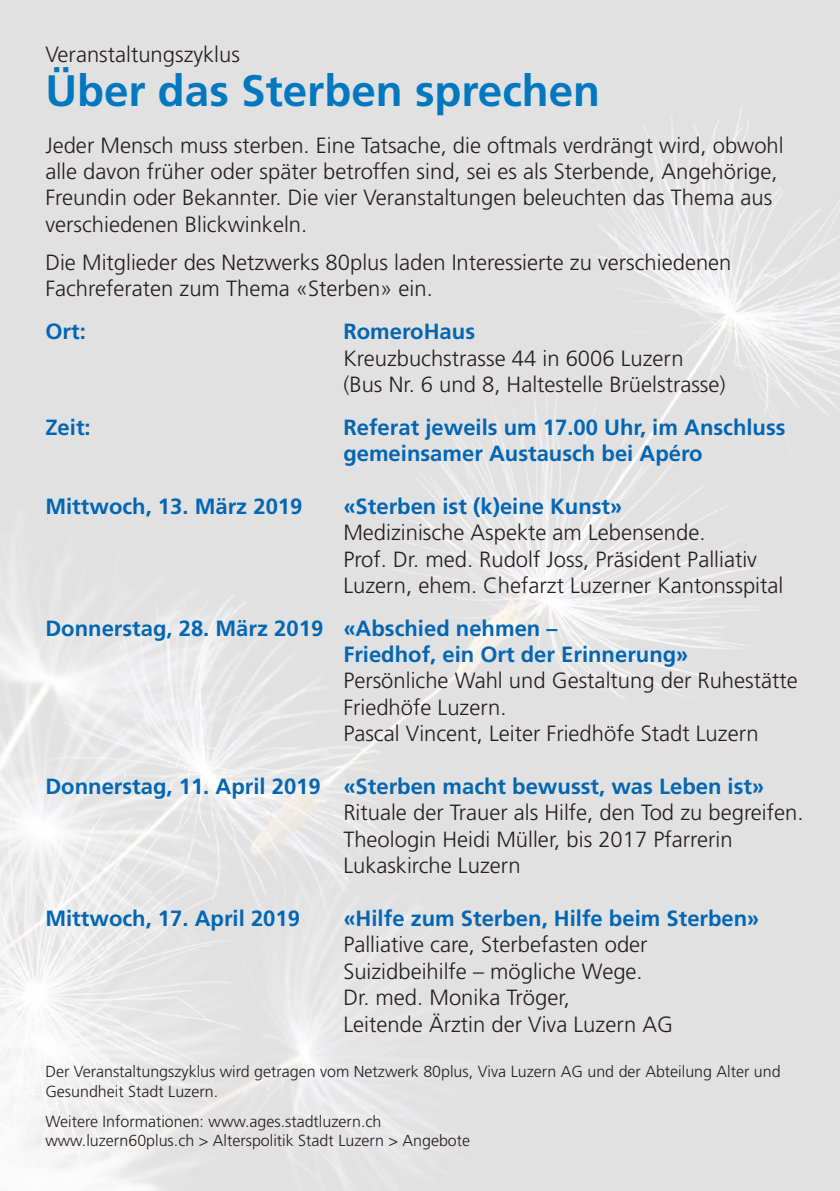
<style>
.page{position:relative;width:840px;height:1191px;background:#fff}
.page>*{position:absolute;margin:0;border:0;box-sizing:border-box;transform-origin:0 0}
.text_hinten{font:700 44px "Frutiger";color:#0078c0}
.text_hinten_ez{font:300 22px/26.4px "Frutiger";color:#231f20}
.text_hinten-2{font:300 22px/26.4px "Frutiger";color:#231f20}
.text_hinten_ez-2{font:700 22px/26.4px "Frutiger";color:#0166b3}
.text_hinten-3{font:300 16px/19.2px "Frutiger";color:#231f20}
.s1{font-weight:700;color:#0166b3}
</style>
<div class="page">
<img style="left:0;top:0;width:839px;height:1191px">
<p class="text_hinten-2" style="left:45px;top:41px;width:196px">Veranstaltungszyklus</p>
<p class="text_hinten" style="left:45px;top:65px;width:556px">Über das Sterben sprechen</p>
<p class="text_hinten-2" style="left:45px;top:132px;width:739px">Jeder Mensch muss sterben. Eine Tatsache, die oftmals verdrängt wird, obwohl alle davon früher oder später betroffen sind, sei es als Sterbende, Angehörige, Freundin oder Bekannter. Die vier Veranstaltungen beleuchten das Thema aus verschiedenen Blickwinkeln.</p>
<p class="text_hinten-2" style="left:45px;top:249px;width:687px">Die Mitglieder des Netzwerks 80plus laden Interessierte zu verschiedenen<br>Fachreferaten zum Thema «Sterben» ein.</p>
<p class="text_hinten_ez-2" style="left:45px;top:319px;width:42px">Ort:</p>
<p class="text_hinten_ez" style="left:343px;top:319px;width:341px"><span class="s1">RomeroHaus<br></span>Kreuzbuchstrasse 44 in 6006 Luzern</p>
<p class="text_hinten_ez" style="left:343px;top:372px;width:383px">(Bus Nr. 6 und 8, Haltestelle Brüelstrasse)</p>
<p class="text_hinten_ez-2" style="left:45px;top:414px;width:47px">Zeit:</p>
<p class="text_hinten_ez-2" style="left:343px;top:414px;width:443px">Referat jeweils um 17.00 Uhr, im Anschluss gemeinsamer Austausch bei Apéro</p>
<p class="text_hinten_ez-2" style="left:45px;top:493px;width:258px">Mittwoch, 13. März 2019</p>
<p class="text_hinten_ez-2" style="left:343px;top:493px;width:280px">«Sterben ist (k)eine Kunst»</p>
<p class="text_hinten_ez" style="left:343px;top:520px;width:363px">Medizinische Aspekte am Lebensende.</p>
<p class="text_hinten_ez" style="left:343px;top:546px;width:441px">Prof. Dr. med. Rudolf Joss, Präsident Palliativ<br>Luzern, ehem. Chefarzt Luzerner Kantonsspital</p>
<p class="text_hinten_ez-2" style="left:343px;top:615px;width:346px;text-indent:-298px">Donnerstag, 28. März 2019 «Abschied nehmen –<br>Friedhof, ein Ort der Erinnerung»</p>
<p class="text_hinten_ez" style="left:343px;top:668px;width:455px">Persönliche Wahl und Gestaltung der Ruhestätte<br>Friedhöfe Luzern.</p>
<p class="text_hinten_ez" style="left:343px;top:720px;width:416px">Pascal Vincent, Leiter Friedhöfe Stadt Luzern</p>
<p class="text_hinten_ez-2" style="left:45px;top:773px;width:720px">Donnerstag, 11. April 2019 «Sterben macht bewusst, was Leben ist»</p>
<p class="text_hinten_ez" style="left:343px;top:800px;width:461px">Rituale der Trauer als Hilfe, den Tod zu begreifen.</p>
<p class="text_hinten_ez" style="left:343px;top:826px;width:390px">Theologin Heidi Müller, bis 2017 Pfarrerin<br>Lukaskirche Luzern</p>
<p class="text_hinten_ez-2" style="left:45px;top:905px;width:256px">Mittwoch, 17. April 2019</p>
<p class="text_hinten_ez-2" style="left:343px;top:905px;width:417px">«Hilfe zum Sterben, Hilfe beim Sterben»</p>
<p class="text_hinten_ez" style="left:343px;top:932px;width:305px">Palliative care, Sterbefasten oder<br>Suizidbeihilfe – mögliche Wege.</p>
<p class="text_hinten_ez" style="left:343px;top:984px;width:331px">Dr. med. Monika Tröger,<br>Leitende Ärztin der Viva Luzern AG</p>
<p class="text_hinten-3" style="left:45px;top:1062px;width:736px">Der Veranstaltungszyklus wird getragen vom Netzwerk 80plus, Viva Luzern AG und der Abteilung Alter und<br>Gesundheit Stadt Luzern.</p>
<p class="text_hinten-3" style="left:45px;top:1112px;width:426px">Weitere Informationen: www.ages.stadtluzern.ch www.luzern60plus.ch &gt; Alterspolitik Stadt Luzern &gt; Angebote</p>
</div>
